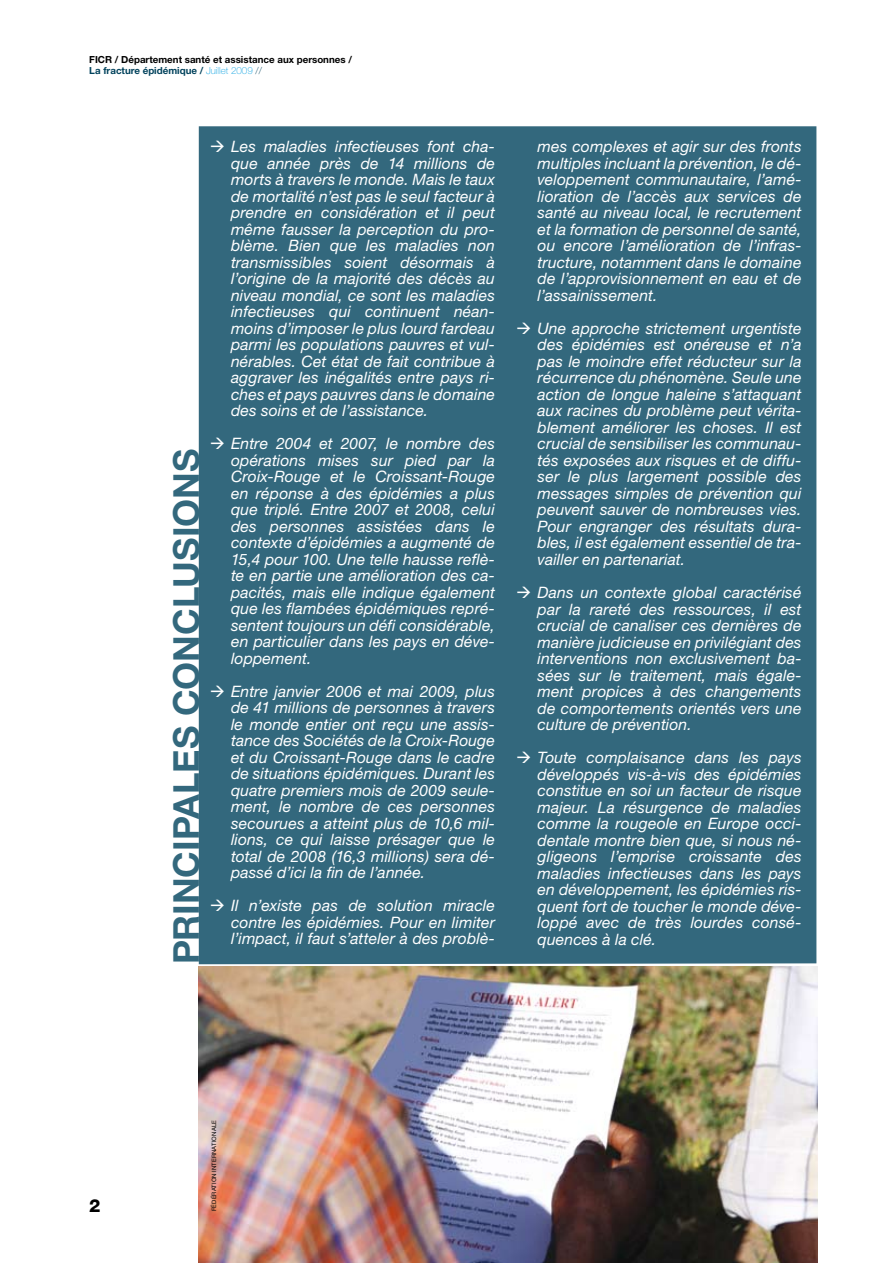
<style>
.page{position:relative;width:893px;height:1263px;background:#fff}
.page>*{position:absolute;margin:0;border:0;box-sizing:border-box;transform-origin:0 0}
.t1{font:700 36px "Helvetica Neue";color:#33687d}
.t2{font:800 18px "Helvetica Neue";color:#000}
.t3{font:italic 15.75px/16.5px "Helvetica Neue";letter-spacing:.01em;color:#fff;text-align:justify}
.t4{font:700 9.75px/11.7px "Helvetica Neue";color:#000}
.t5{font:6px "Helvetica Neue";letter-spacing:.025em;color:#000}
.s1{color:#00425c}
.s2{font-weight:100;color:#009ee0}
.s3{font-weight:100;color:#00425c}
</style>
<div class="page">
<div style="left:199px;top:126px;width:617px;height:838px;background:#33687d"></div>
<img style="left:199px;top:967px;width:618px;height:296px">
<svg style="left:225px;top:152px;width:16px;height:1px"></svg>
<svg style="left:225px;top:449px;width:16px;height:1px"></svg>
<svg style="left:225px;top:697px;width:16px;height:1px"></svg>
<svg style="left:225px;top:911px;width:16px;height:1px"></svg>
<svg style="left:532px;top:334px;width:15px;height:1px"></svg>
<svg style="left:532px;top:598px;width:15px;height:1px"></svg>
<svg style="left:532px;top:763px;width:15px;height:1px"></svg>
<p class="t4" style="left:89px;top:53px;width:264px">FICR / Département santé et assistance aux personnes /<br><span class="s1">La fracture épidémique /</span> <span class="s2">Juillet 2009</span> <span class="s3">//</span></p>
<h1 class="t1" style="left:164px;top:964px;width:517px;rotate:-90deg">Principales conclusions</h1>
<p class="t3" style="left:231px;top:138px;width:266px;text-indent:-21px">→ Les maladies infectieuses font cha&shy;que année près de 14 millions de morts à travers le monde. Mais le taux de mortalité n’est pas le seul facteur à prendre en considération et il peut même fausser la perception du pro&shy;blème. Bien que les maladies non transmissibles soient désormais à l’origine de la majorité des décès au niveau mondial, ce sont les maladies infectieuses qui continuent néan&shy;moins d’imposer le plus lourd fardeau parmi les populations pauvres et vul&shy;nérables. Cet état de fait contribue à aggraver les inégalités entre pays ri&shy;ches et pays pauvres dans le domaine des soins et de l’assistance.</p>
<p class="t3" style="left:231px;top:435px;width:265px;text-indent:-21px">→ Entre 2004 et 2007, le nombre des opérations mises sur pied par la Croix-Rouge et le Croissant-Rouge en réponse à des épidémies a plus que triplé. Entre 2007 et 2008, celui des personnes assistées dans le contexte d’épidémies a augmenté de 15,4 pour 100. Une telle hausse reflè&shy;te en partie une amélioration des ca&shy;pacités, mais elle indique également que les flambées épidémiques repré&shy;sentent toujours un défi considérable, en particulier dans les pays en déve&shy;loppement.</p>
<p class="t3" style="left:231px;top:683px;width:266px;text-indent:-21px">→ Entre janvier 2006 et mai 2009, plus de 41 millions de personnes à travers le monde entier ont reçu une assis&shy;tance des Sociétés de la Croix-Rouge et du Croissant-Rouge dans le cadre de situations épidémiques. Durant les quatre premiers mois de 2009 seule&shy;ment, le nombre de ces personnes secourues a atteint plus de 10,6 mil&shy;lions, ce qui laisse présager que le total de 2008 (16,3 millions) sera dé&shy;passé d’ici la fin de l’année.</p>
<p class="t3" style="left:231px;top:897px;width:265px;text-indent:-21px">→ Il n’existe pas de solution miracle contre les épidémies. Pour en limiter l’impact, il faut s’atteler à des problè-</p>
<p class="t3" style="left:538px;top:138px;width:266px">mes complexes et agir sur des fronts multiples incluant la prévention, le dé&shy;veloppement communautaire, l’amé&shy;lioration de l’accès aux services de santé au niveau local, le recrutement et la formation de personnel de santé, ou encore l’amélioration de l’infras&shy;tructure, notamment dans le domaine de l’approvisionnement en eau et de l’assainissement.</p>
<p class="t3" style="left:538px;top:320px;width:265px;text-indent:-21px">→ Une approche strictement urgentiste des épidémies est onéreuse et n’a pas le moindre effet réducteur sur la récurrence du phénomène. Seule une action de longue haleine s’attaquant aux racines du problème peut vérita&shy;blement améliorer les choses. Il est crucial de sensibiliser les communau&shy;tés exposées aux risques et de diffu&shy;ser le plus largement possible des messages simples de prévention qui peuvent sauver de nombreuses vies.<br>Pour engranger des résultats dura&shy;bles, il est également essentiel de tra&shy;vailler en partenariat.</p>
<p class="t3" style="left:538px;top:584px;width:266px;text-indent:-21px">→ Dans un contexte global caractérisé par la rareté des ressources, il est crucial de canaliser ces dernières de manière judicieuse en privilégiant des interventions non exclusivement ba&shy;sées sur le traitement, mais égale&shy;ment propices à des changements de comportements orientés vers une culture de prévention.</p>
<p class="t3" style="left:538px;top:749px;width:265px;text-indent:-21px">→ Toute complaisance dans les pays développés vis-à-vis des épidémies constitue en soi un facteur de risque majeur. La résurgence de maladies comme la rougeole en Europe occi&shy;dentale montre bien que, si nous né&shy;gligeons l’emprise croissante des maladies infectieuses dans les pays en développement, les épidémies ris&shy;quent fort de toucher le monde déve&shy;loppé avec de très lourdes consé&shy;quences à la clé.</p>
<p class="t2" style="left:89px;top:1195px;width:13px">2</p>
<p class="t5" style="left:211px;top:1211px;width:92px;rotate:-90deg">Fédération internationale</p>
</div>
